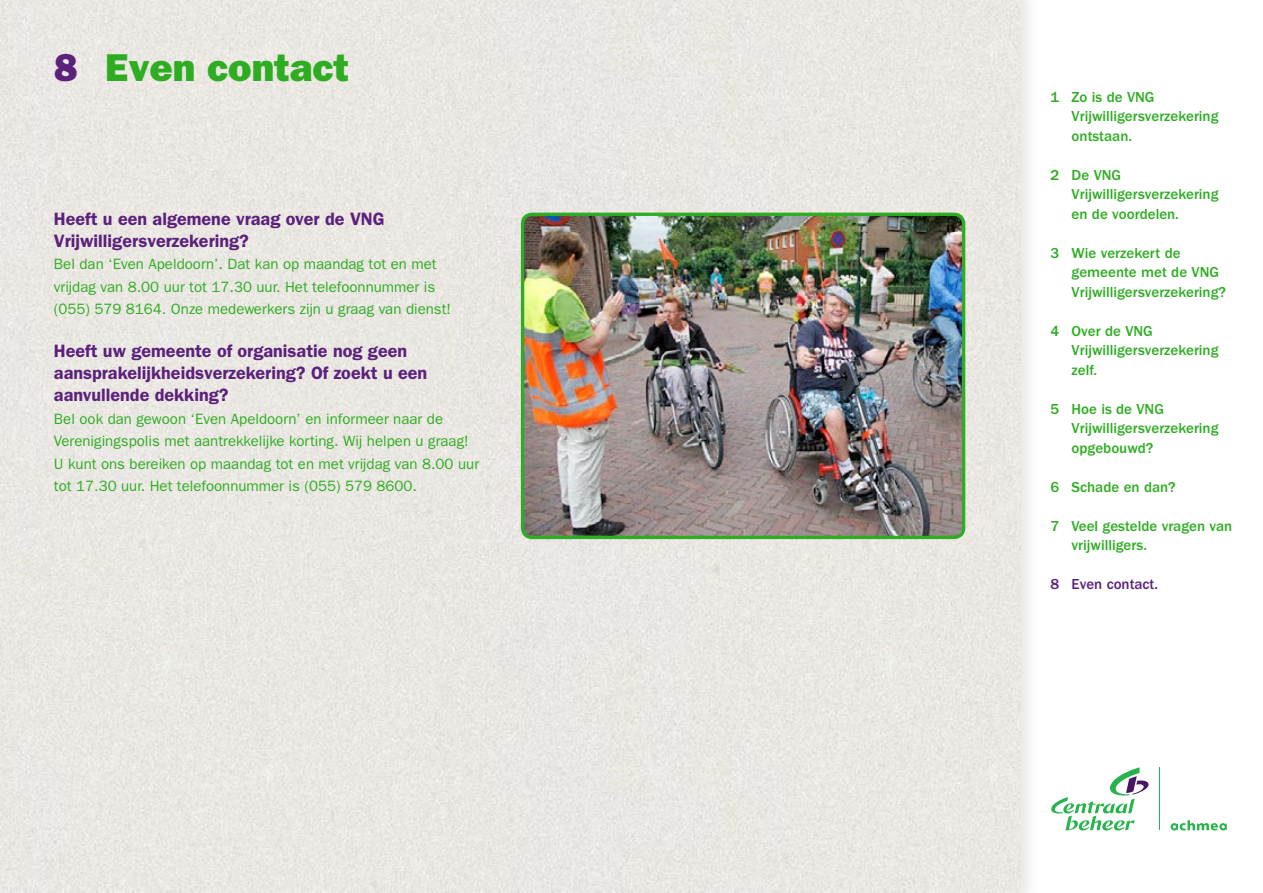
<style>
.page{position:relative;width:1263px;height:893px;background:#fff}
.page>*{position:absolute;margin:0;border:0;box-sizing:border-box;transform-origin:0 0}
.t1{font:39px "ITC Franklin Gothic Std Hvy";color:#2ead22}
.t2{font:600 18px/22px "ITC Franklin Gothic Std";color:#5b217c}
.t3{font:15px/22.5px "ITC Franklin Gothic Std";color:#2ead22}
.t4{font:500 15px/19.5px "ITC Franklin Gothic Std";color:#2ead22}
.t5{font:500 15px "ITC Franklin Gothic Std";color:#5b217c}
.s1{color:#5b217c}
</style>
<div class="page">
<div style="left:0;top:0;width:1020px;height:893px;background:#ebe7e3"></div>
<svg style="left:1170px;top:820px;width:57px;height:10px"></svg>
<hr style="left:1159px;top:767px;width:1px;height:63px;background:#25b34b">
<svg style="left:1051px;top:767px;width:98px;height:63px"></svg>
<img style="left:523px;top:214px;width:441px;height:323px">
<div style="left:521px;top:213px;width:444px;height:326px;border:3px solid #2ead22;border-radius:9px"></div>
<h1 class="t1" style="left:54px;top:44px;width:297px"><span class="s1">8</span> Even contact</h1>
<p class="t2" style="left:54px;top:208px;width:332px;line-height:21.6px">Heeft u een algemene vraag over de VNG<br>Vrijwilligersverzekering?</p>
<p class="t3" style="left:54px;top:253px;width:398px">Bel dan ‘Even Apeldoorn’. Dat kan op maandag tot en met vrijdag van 8.00 uur tot 17.30 uur. Het telefoonnummer is (055) 579 8164. Onze medewerkers zijn u graag van dienst!</p>
<p class="t2" style="left:54px;top:340px;width:375px">Heeft uw gemeente of organisatie nog geen aansprakelijkheidsverzekering? Of zoekt u een aanvullende dekking?</p>
<p class="t3" style="left:54px;top:408px;width:427px">Bel ook dan gewoon ‘Even Apeldoorn’ en informeer naar de Verenigingspolis met aantrekkelijke korting. Wij helpen u graag!<br>U kunt ons bereiken op maandag tot en met vrijdag van 8.00 uur tot 17.30 uur. Het telefoonnummer is (055) 579 8600.</p>
<p class="t4" style="left:1071px;top:87px;width:148px;text-indent:-21px">1 Zo is de VNG<br>Vrijwilligersverzekering ontstaan.</p>
<p class="t4" style="left:1071px;top:165px;width:148px;text-indent:-21px">2 De VNG<br>Vrijwilligersverzekering en de voordelen.</p>
<p class="t4" style="left:1071px;top:243px;width:156px;text-indent:-21px">3 Wie verzekert de gemeente met de VNG<br>Vrijwilligersverzekering?</p>
<p class="t4" style="left:1071px;top:321px;width:148px;text-indent:-21px">4 Over de VNG<br>Vrijwilligersverzekering zelf.</p>
<p class="t4" style="left:1071px;top:399px;width:148px;text-indent:-21px">5 Hoe is de VNG<br>Vrijwilligersverzekering opgebouwd?</p>
<p class="t4" style="left:1050px;top:477px;width:127px">6 Schade en dan?</p>
<p class="t4" style="left:1071px;top:516px;width:162px;text-indent:-21px">7 Veel gestelde vragen van vrijwilligers.</p>
<p class="t5" style="left:1050px;top:576px;width:109px">8 Even contact.</p>
</div>
